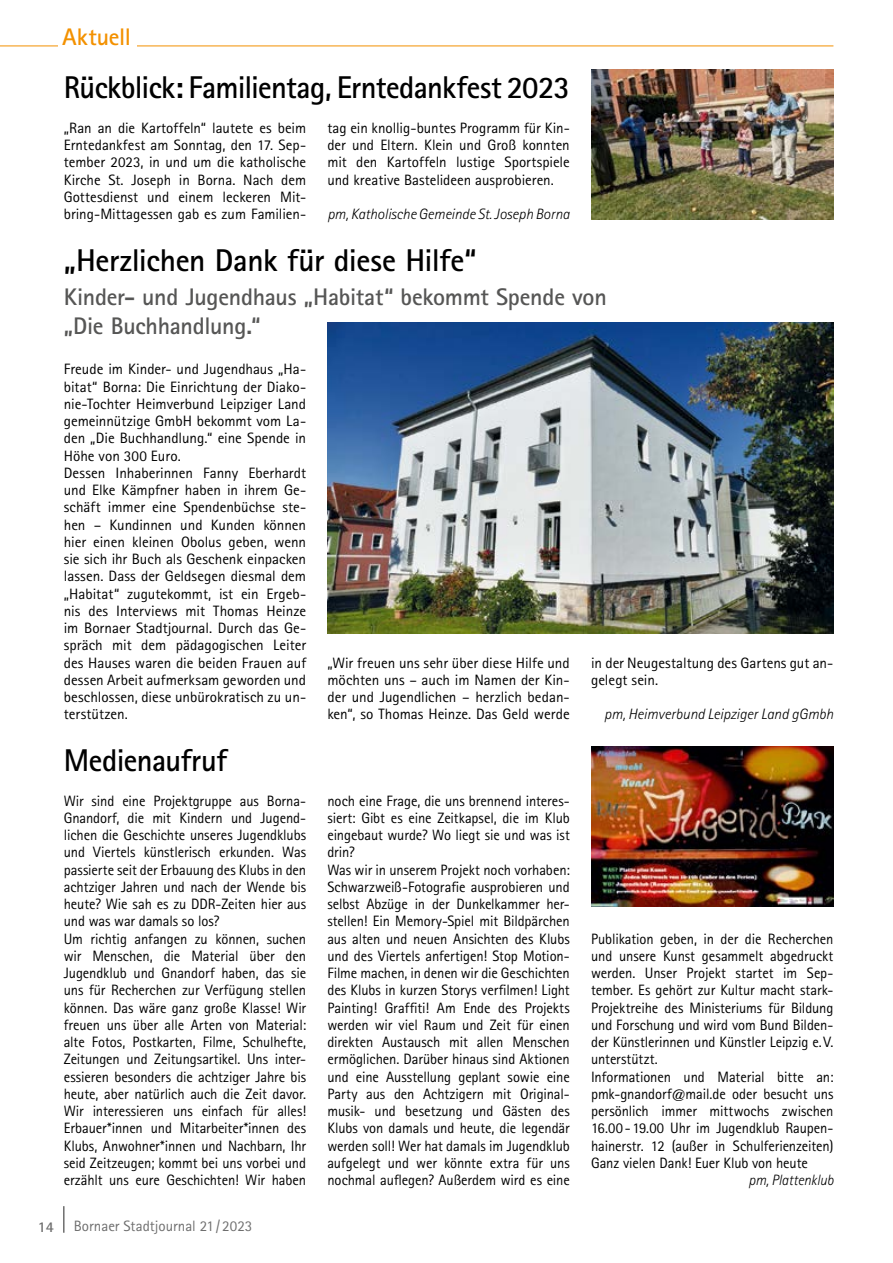
<style>
.page{position:relative;width:893px;height:1263px;background:#fff}
.page>*{position:absolute;margin:0;border:0;box-sizing:border-box;transform-origin:0 0}
.t1{font:700 31.5px "Rotis Sans Serif Std";letter-spacing:-.02em;color:#000}
.t2{font:700 24px/28.8px "Rotis Sans Serif Std";letter-spacing:-.01em;color:#565655}
.t3{font:700 24px "Rotis Sans Serif Std";letter-spacing:-.01em;color:#f39100}
.t4{font:15px/17.2px "Rotis Sans Serif Std";letter-spacing:-.005em;color:#000}
.t5{font:italic 300 15px "Rotis Sans Serif Std";letter-spacing:-.005em;color:#000}
.t6{font:15px "Rotis Sans Serif Std";color:#6e6e6e}
.t7{font:700 15px "Rotis Sans Serif Std";color:#6e6e6e}
</style>
<div class="page">
<hr style="left:63px;top:1206px;width:2px;height:27px;background:#6e6e6e">
<hr style="left:0;top:46px;width:833px;height:1px;background:#f39100">
<div style="left:58px;top:28px;width:78px;height:25px;background:#fff"></div>
<img style="left:591px;top:70px;width:242px;height:149px">
<img style="left:591px;top:746px;width:242px;height:161px">
<img style="left:327px;top:323px;width:506px;height:310px">
<h2 class="t3" style="left:62px;top:21px;width:70px">Aktuell</h2>
<h1 class="t1" style="left:64px;top:68px;width:507px">Rückblick: Familientag, Erntedankfest 2023</h1>
<p class="t4" style="left:64px;top:119px;width:244px;text-align:justify">„Ran an die Kartoffeln“ lautete es beim Erntedankfest am Sonntag, den 17. Sep&shy;tember 2023, in und um die katholische Kirche St. Joseph in Borna. Nach dem Gottesdienst und einem leckeren Mit&shy;bring-Mittagessen gab es zum Familien-</p>
<p class="t4" style="left:327px;top:119px;width:244px;text-align:justify">tag ein knollig-buntes Programm für Kin&shy;der und Eltern. Klein und Groß konnten mit den Kartoffeln lustige Sportspiele und kreative Bastelideen ausprobieren.</p>
<p class="t5" style="left:327px;top:205px;width:244px">pm, Katholische Gemeinde St. Joseph Borna</p>
<h1 class="t1" style="left:64px;top:240px;width:414px">„Herzlichen Dank für diese Hilfe“</h1>
<h2 class="t2" style="left:64px;top:282px;width:545px">Kinder- und Jugendhaus „Habitat“ bekommt Spende von „Die Buchhandlung.“</h2>
<p class="t4" style="left:64px;top:360px;width:244px">Freude im Kinder- und Jugendhaus „Ha&shy;bitat“ Borna: Die Einrichtung der Diako&shy;nie-Tochter Heimverbund Leipziger Land gemeinnützige GmbH bekommt vom La&shy;den „Die Buchhandlung.“ eine Spende in Höhe von 300 Euro.<br>Dessen Inhaberinnen Fanny Eberhardt und Elke Kämpfner haben in ihrem Ge&shy;schäft immer eine Spendenbüchse ste&shy;hen – Kundinnen und Kunden können hier einen kleinen Obolus geben, wenn sie sich ihr Buch als Geschenk einpacken lassen. Dass der Geldsegen diesmal dem „Habitat“ zugutekommt, ist ein Ergeb&shy;nis des Interviews mit Thomas Heinze im Bornaer Stadtjournal. Durch das Ge&shy;spräch mit dem pädagogischen Leiter des Hauses waren die beiden Frauen auf dessen Arbeit aufmerksam geworden und beschlossen, diese unbürokratisch zu un&shy;terstützen.</p>
<p class="t4" style="left:327px;top:654px;width:244px;text-align:justify">„Wir freuen uns sehr über diese Hilfe und möchten uns – auch im Namen der Kin&shy;der und Jugendlichen – herzlich bedan&shy;ken“, so Thomas Heinze. Das Geld werde</p>
<p class="t4" style="left:591px;top:654px;width:244px">in der Neugestaltung des Gartens gut an&shy;gelegt sein.</p>
<p class="t5" style="left:604px;top:706px;width:231px">pm, Heimverbund Leipziger Land gGmbh</p>
<h1 class="t1" style="left:64px;top:740px;width:165px">Medienaufruf</h1>
<p class="t4" style="left:64px;top:792px;width:244px">Wir sind eine Projektgruppe aus Borna-Gnandorf, die mit Kindern und Jugend&shy;lichen die Geschichte unseres Jugendklubs und Viertels künstlerisch erkunden. Was passierte seit der Erbauung des Klubs in den achtziger Jahren und nach der Wende bis heute? Wie sah es zu DDR-Zeiten hier aus und was war damals so los?<br>Um richtig anfangen zu können, suchen wir Menschen, die Material über den Jugendklub und Gnandorf haben, das sie uns für Recherchen zur Verfügung stellen können. Das wäre ganz große Klasse! Wir freuen uns über alle Arten von Material: alte Fotos, Postkarten, Filme, Schulhefte, Zeitungen und Zeitungsartikel. Uns inter&shy;essieren besonders die achtziger Jahre bis heute, aber natürlich auch die Zeit davor.<br>Wir interessieren uns einfach für alles!<br>Erbauer*innen und Mitarbeiter*innen des Klubs, Anwohner*innen und Nachbarn, Ihr seid Zeitzeugen; kommt bei uns vorbei und erzählt uns eure Geschichten! Wir haben</p>
<p class="t4" style="left:327px;top:792px;width:244px">noch eine Frage, die uns brennend interes&shy;siert: Gibt es eine Zeitkapsel, die im Klub eingebaut wurde? Wo liegt sie und was ist drin?<br>Was wir in unserem Projekt noch vorhaben:<br>Schwarzweiß-Fotografie ausprobieren und selbst Abzüge in der Dunkelkammer her&shy;stellen! Ein Memory-Spiel mit Bildpärchen aus alten und neuen Ansichten des Klubs und des Viertels anfertigen! Stop Motion-Filme machen, in denen wir die Geschichten des Klubs in kurzen Storys verfilmen! Light Painting! Graffiti! Am Ende des Projekts werden wir viel Raum und Zeit für einen direkten Austausch mit allen Menschen ermöglichen. Darüber hinaus sind Aktionen und eine Ausstellung geplant sowie eine Party aus den Achtzigern mit Original&shy;musik- und besetzung und Gästen des Klubs von damals und heute, die legendär werden soll! Wer hat damals im Jugendklub aufgelegt und wer könnte extra für uns nochmal auflegen? Außerdem wird es eine</p>
<p class="t7" style="left:38px;top:1217px;width:18px">14</p>
<p class="t6" style="left:74px;top:1217px;width:180px">Bornaer Stadtjournal 21/ 2023</p>
<p class="t4" style="left:591px;top:930px;width:244px">Publikation geben, in der die Recherchen und unsere Kunst gesammelt abgedruckt werden. Unser Projekt startet im Sep&shy;tember. Es gehört zur Kultur macht stark-Projektreihe des Ministeriums für Bildung und Forschung und wird vom Bund Bilden&shy;der Künstlerinnen und Künstler Leipzig e.V. unterstützt.<br>Informationen und Material bitte an: pmk-gnandorf@mail.de oder besucht uns persönlich immer mittwochs zwischen 16.00-19.00 Uhr im Jugendklub Raupen&shy;hainerstr. 12 (außer in Schulferienzeiten)<br>Ganz vielen Dank! Euer Klub von heute</p>
<p class="t5" style="left:749px;top:1171px;width:86px">pm, Plattenklub</p>
</div>
